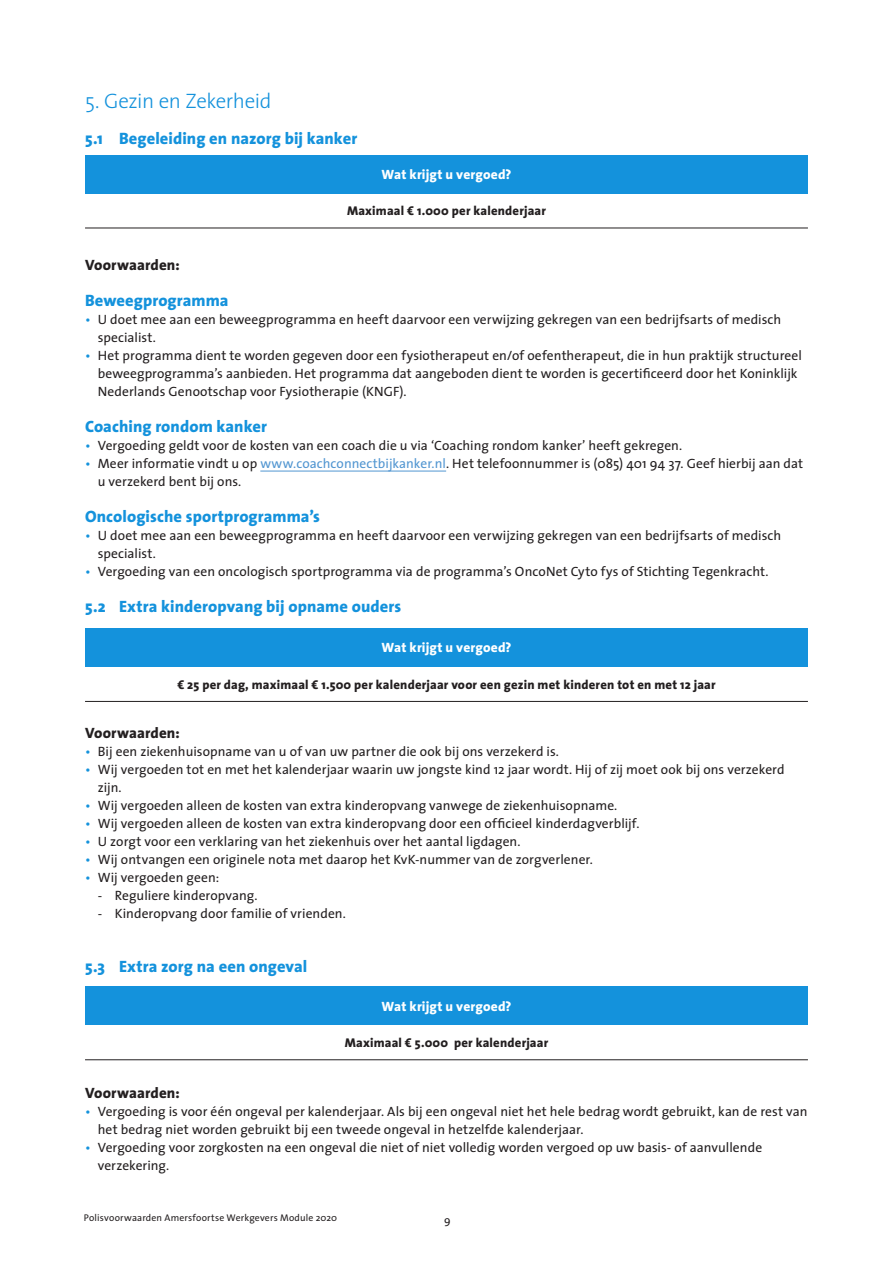
<style>
.page{position:relative;width:893px;height:1263px;background:#fff}
.page>*{position:absolute;margin:0;border:0;box-sizing:border-box;transform-origin:0 0}
._0-Subkop_groot_14_2{font:300 21px "The Sans";letter-spacing:-.025em;color:#1492dc}
._1-Subkop{font:800 16.5px "The Sans";letter-spacing:.005em;color:#1492dc}
._3-Subsubkop_zwart{font:800 15px "The Sans";letter-spacing:.01em;color:#231f20}
._4-Platte_tekst_insp{font:13.5px/18px "The Sans";letter-spacing:.005em;color:#231f20}
._1-Tabel_kop_wit{font:800 13.5px "The Sans";letter-spacing:.01em;color:#fff}
._2-Tabel_subkop{font:800 12.75px "The Sans";letter-spacing:.015em;color:#231f20}
.t1{font:11.25px "The Sans";color:#231f20}
.t2{font:9.75px "The Sans";letter-spacing:.015em;color:#231f20}
.s1{color:#1492dc}
.s2{color:#5296d1}
</style>
<div class="page">
<hr style="left:260px;top:471px;width:186px;height:1px;background:#5296d1">
<div style="left:85px;top:155px;width:723px;height:38px;background:#1492dc"></div>
<hr style="left:85px;top:228px;width:723px;height:1px;background:#231f20">
<div style="left:85px;top:628px;width:723px;height:39px;background:#1492dc"></div>
<hr style="left:85px;top:701px;width:723px;height:1px;background:#231f20">
<div style="left:85px;top:987px;width:723px;height:38px;background:#1492dc"></div>
<hr style="left:85px;top:1059px;width:723px;height:1px;background:#231f20">
<p class="_0-Subkop_groot_14_2" style="left:85px;top:84px;width:188px">5. Gezin en Zekerheid</p>
<p class="_1-Subkop" style="left:85px;top:124px;width:274px">5.1 Begeleiding en nazorg bij kanker</p>
<p class="_1-Tabel_kop_wit" style="left:381px;top:163px;width:131px">Wat krijgt u vergoed?</p>
<p class="_2-Tabel_subkop" style="left:347px;top:200px;width:200px">Maximaal € 1.000 per kalenderjaar</p>
<p class="_3-Subsubkop_zwart" style="left:85px;top:252px;width:96px">Voorwaarden:</p>
<p class="_1-Subkop" style="left:85px;top:286px;width:145px">Beweegprogramma</p>
<p class="_4-Platte_tekst_insp" style="left:98px;top:310px;width:685px;text-indent:-13px"><span class="s1">•</span> U doet mee aan een beweegprogramma en heeft daarvoor een verwijzing gekregen van een bedrijfsarts of medisch specialist.</p>
<p class="_4-Platte_tekst_insp" style="left:98px;top:346px;width:706px;text-indent:-13px"><span class="s1">•</span> Het programma dient te worden gegeven door een fysiotherapeut en/of oefentherapeut, die in hun praktijk structureel beweegprogramma’s aanbieden. Het programma dat aangeboden dient te worden is gecertificeerd door het Koninklijk<br>Nederlands Genootschap voor Fysiotherapie (KNGF).</p>
<p class="_1-Subkop" style="left:85px;top:412px;width:183px">Coaching rondom kanker</p>
<p class="_4-Platte_tekst_insp" style="left:85px;top:436px;width:599px"><span class="s1">•</span> Vergoeding geldt voor de kosten van een coach die u via ‘Coaching rondom kanker’ heeft gekregen.</p>
<p class="_4-Platte_tekst_insp" style="left:98px;top:454px;width:707px;text-indent:-13px"><span class="s1">•</span> Meer informatie vindt u op <span class="s2">www.coachconnectbijkanker.nl</span>. Het telefoonnummer is (085) 401 94 37. Geef hierbij aan dat u verzekerd bent bij ons.</p>
<p class="_1-Subkop" style="left:85px;top:502px;width:237px">Oncologische sportprogramma’s</p>
<p class="_4-Platte_tekst_insp" style="left:98px;top:526px;width:685px;text-indent:-13px"><span class="s1">•</span> U doet mee aan een beweegprogramma en heeft daarvoor een verwijzing gekregen van een bedrijfsarts of medisch specialist.</p>
<p class="_4-Platte_tekst_insp" style="left:85px;top:562px;width:685px"><span class="s1">•</span> Vergoeding van een oncologisch sportprogramma via de programma’s OncoNet Cyto fys of Stichting Tegenkracht.</p>
<p class="_1-Subkop" style="left:85px;top:592px;width:318px">5.2 Extra kinderopvang bij opname ouders</p>
<p class="_1-Tabel_kop_wit" style="left:381px;top:636px;width:131px">Wat krijgt u vergoed?</p>
<p class="_2-Tabel_subkop" style="left:177px;top:674px;width:540px">€ 25 per dag, maximaal € 1.500 per kalenderjaar voor een gezin met kinderen tot en met 12 jaar</p>
<p class="_3-Subsubkop_zwart" style="left:85px;top:720px;width:96px">Voorwaarden:</p>
<p class="_4-Platte_tekst_insp" style="left:85px;top:742px;width:475px"><span class="s1">•</span> Bij een ziekenhuisopname van u of van uw partner die ook bij ons verzekerd is.</p>
<p class="_4-Platte_tekst_insp" style="left:98px;top:760px;width:688px;text-indent:-13px"><span class="s1">•</span> Wij vergoeden tot en met het kalenderjaar waarin uw jongste kind 12 jaar wordt. Hij of zij moet ook bij ons verzekerd zijn.</p>
<p class="_4-Platte_tekst_insp" style="left:85px;top:796px;width:534px"><span class="s1">•</span> Wij vergoeden alleen de kosten van extra kinderopvang vanwege de ziekenhuisopname.</p>
<p class="_4-Platte_tekst_insp" style="left:85px;top:814px;width:556px"><span class="s1">•</span> Wij vergoeden alleen de kosten van extra kinderopvang door een officieel kinderdagverblijf.</p>
<p class="_4-Platte_tekst_insp" style="left:85px;top:832px;width:437px"><span class="s1">•</span> U zorgt voor een verklaring van het ziekenhuis over het aantal ligdagen.</p>
<p class="_4-Platte_tekst_insp" style="left:85px;top:850px;width:509px"><span class="s1">•</span> Wij ontvangen een originele nota met daarop het KvK-nummer van de zorgverlener.</p>
<p class="_4-Platte_tekst_insp" style="left:85px;top:868px;width:136px"><span class="s1">•</span> Wij vergoeden geen:</p>
<p class="_4-Platte_tekst_insp" style="left:98px;top:886px;width:161px">- Reguliere kinderopvang.</p>
<p class="_4-Platte_tekst_insp" style="left:98px;top:904px;width:250px">- Kinderopvang door familie of vrienden.</p>
<p class="_1-Subkop" style="left:85px;top:952px;width:224px">5.3 Extra zorg na een ongeval</p>
<p class="_1-Tabel_kop_wit" style="left:381px;top:995px;width:131px">Wat krijgt u vergoed?</p>
<p class="_2-Tabel_subkop" style="left:345px;top:1032px;width:205px">Maximaal € 5.000 per kalenderjaar</p>
<p class="_3-Subsubkop_zwart" style="left:85px;top:1080px;width:96px">Voorwaarden:</p>
<p class="_4-Platte_tekst_insp" style="left:98px;top:1102px;width:711px;text-indent:-13px"><span class="s1">•</span> Vergoeding is voor één ongeval per kalenderjaar. Als bij een ongeval niet het hele bedrag wordt gebruikt, kan de rest van het bedrag niet worden gebruikt bij een tweede ongeval in hetzelfde kalenderjaar.</p>
<p class="_4-Platte_tekst_insp" style="left:98px;top:1138px;width:666px;text-indent:-13px"><span class="s1">•</span> Vergoeding voor zorgkosten na een ongeval die niet of niet volledig worden vergoed op uw basis- of aanvullende verzekering.</p>
<p class="t2" style="left:84px;top:1210px;width:255px">Polisvoorwaarden Amersfoortse Werkgevers Module 2020</p>
<p class="t1" style="left:444px;top:1210px;width:8px">9</p>
</div>
